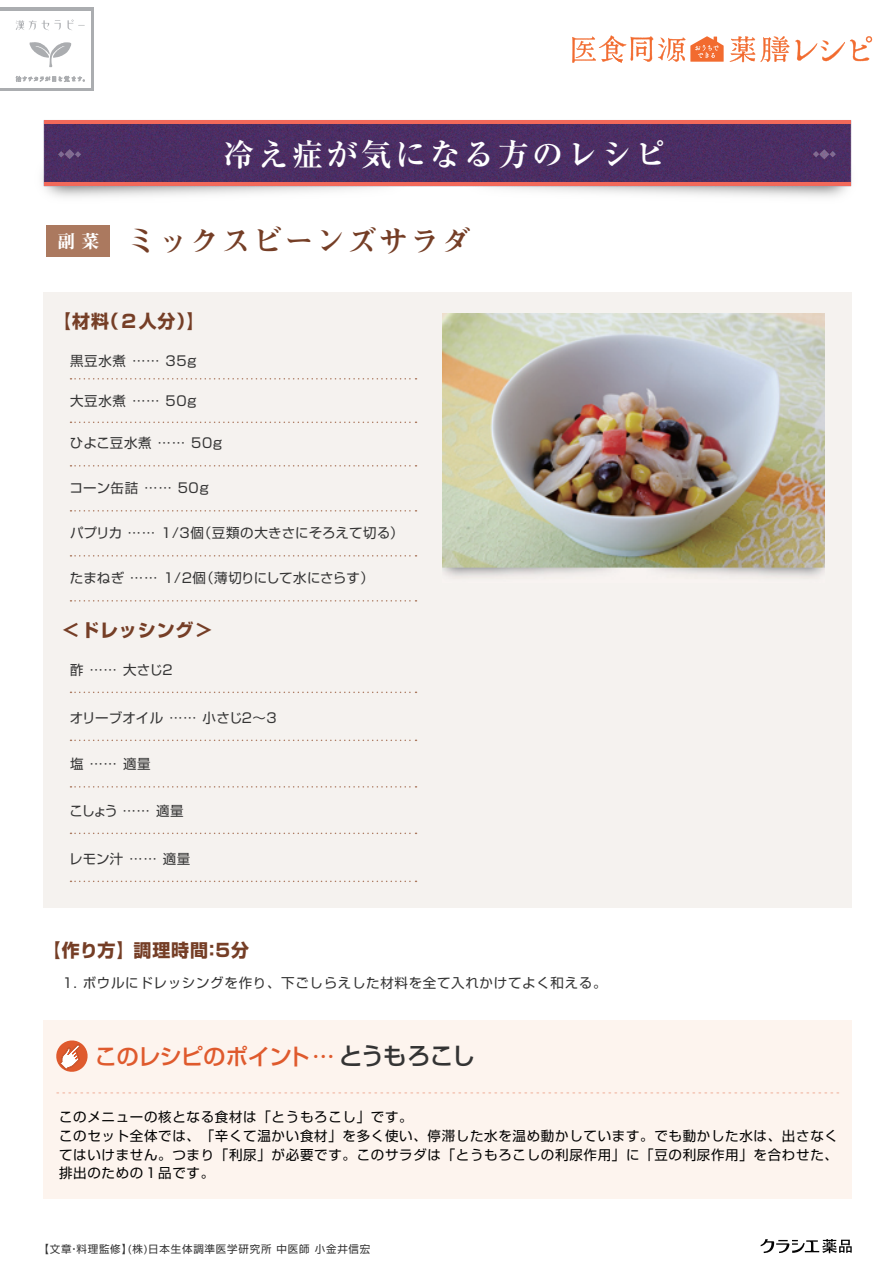
<style>
.page{position:relative;width:893px;height:1263px;background:#fff}
.page>*{position:absolute;margin:0;border:0;box-sizing:border-box;transform-origin:0 0}
.t1{font:700 31.2px "Ryumin Pro";letter-spacing:.1em;color:#fff}
.t2{font:30px "Midashi Min Pro MA31";letter-spacing:.05em;color:#753e26}
.t3{font:500 22.5px "Shin Go Pro";letter-spacing:-.04em;color:#df5a2d}
.t4{font:700 18px "Shin Go Pro";letter-spacing:.05em;color:#753e26}
.t5{font:700 18px "Shin Go Pro";letter-spacing:.015em;color:#753e26}
.t6{font:18px "Midashi Min Pro MA31";color:#fff}
.t7{font:13.5px/18.9px "Shin Go Pro";letter-spacing:.05em;color:#030303}
.t8{font:13.5px "Shin Go Pro";letter-spacing:.05em;color:#343434}
.t9{font:13.5px "Shin Go Pro";letter-spacing:-.005em;color:#343434}
.t10{font:13.5px "Shin Go Pro";letter-spacing:.005em;color:#343434}
.t11{font:13.5px "Shin Go Pro";color:#343434}
.t12{font:13.5px "Shin Go Pro";letter-spacing:.015em;color:#343434}
.t13{font:10.5px "Shin Go Pro";letter-spacing:.075em;color:#343434}
.s1{font-size:24px;color:#343434}
</style>
<div class="page">
<div style="left:44px;top:292px;width:808px;height:616px;background:#f5f2ef"></div>
<svg style="left:70px;top:378px;width:347px;height:2px"></svg>
<svg style="left:70px;top:422px;width:347px;height:1px"></svg>
<svg style="left:70px;top:465px;width:347px;height:2px"></svg>
<div style="left:44px;top:1020px;width:808px;height:179px;background:#fdf4ee"></div>
<svg style="left:56px;top:1092px;width:782px;height:2px"></svg>
<svg style="left:56px;top:1040px;width:32px;height:32px"></svg>
<svg style="left:761px;top:1239px;width:91px;height:14px"></svg>
<svg style="left:70px;top:510px;width:347px;height:2px"></svg>
<svg style="left:70px;top:555px;width:347px;height:2px"></svg>
<svg style="left:70px;top:600px;width:347px;height:2px"></svg>
<svg style="left:70px;top:692px;width:347px;height:1px"></svg>
<svg style="left:70px;top:740px;width:347px;height:1px"></svg>
<svg style="left:70px;top:881px;width:347px;height:1px"></svg>
<svg style="left:70px;top:786px;width:347px;height:2px"></svg>
<svg style="left:70px;top:833px;width:347px;height:1px"></svg>
<img style="left:0;top:7px;width:873px;height:307px">
<hr style="left:44px;top:120px;width:807px;height:4px;background:#f2695a">
<hr style="left:44px;top:182px;width:807px;height:4px;background:#f2695a">
<svg style="left:813px;top:149px;width:23px;height:10px"></svg>
<svg style="left:58px;top:149px;width:23px;height:10px"></svg>
<img style="left:442px;top:313px;width:383px;height:264px">
<h3 class="t6" style="left:57px;top:227px;width:43px">副 菜</h3>
<h1 class="t1" style="left:223px;top:129px;width:444px">冷え症が気になる方のレシピ</h1>
<h2 class="t2" style="left:127px;top:218px;width:347px">ミックスビーンズサラダ</h2>
<h3 class="t4" style="left:53px;top:307px;width:153px">【材料（２人分）】</h3>
<p class="t8" style="left:70px;top:350px;width:130px">黒豆水煮 …… 35ｇ</p>
<p class="t8" style="left:70px;top:390px;width:130px">大豆水煮 …… 50ｇ</p>
<p class="t9" style="left:70px;top:432px;width:156px">ひよこ豆水煮 …… 50ｇ</p>
<p class="t12" style="left:70px;top:477px;width:143px">コーン缶詰 …… 50ｇ</p>
<p class="t10" style="left:70px;top:522px;width:335px">パプリカ …… 1/3個（豆類の大きさにそろえて切る）</p>
<p class="t11" style="left:70px;top:567px;width:306px">たまねぎ …… 1/2個（薄切りにして水にさらす）</p>
<h3 class="t4" style="left:62px;top:616px;width:152px">＜ドレッシング＞</h3>
<p class="t8" style="left:70px;top:659px;width:106px">酢 …… 大さじ２</p>
<p class="t9" style="left:70px;top:707px;width:210px">オリーブオイル …… 小さじ２～３</p>
<p class="t8" style="left:70px;top:753px;width:82px">塩 …… 適量</p>
<p class="t8" style="left:69px;top:800px;width:116px">こしょう … … 適量</p>
<p class="t8" style="left:69px;top:848px;width:123px">レモン汁 …… 適量</p>
<h3 class="t5" style="left:43px;top:936px;width:208px">【作り方】調理時間：５分</h3>
<p class="t8" style="left:62px;top:972px;width:546px">1. ボウルにドレッシングを作り、下ごしらえした材料を全て入れかけてよく和える。</p>
<h3 class="t3" style="left:95px;top:1038px;width:382px">このレシピのポイント… <span class="s1">とうもろこし</span></h3>
<p class="t7" style="left:59px;top:1105px;width:780px">このメニューの核となる食材は「とうもろこし」です。<br>このセット全体では、「辛くて温かい食材」を多く使い、停滞した水を温め動かしています。でも動かした水は、出さなくてはいけません。つまり「利尿」が必要です。このサラダは「とうもろこしの利尿作用」に「豆の利尿作用」を合わせた、排出のための１品です。</p>
<p class="t13" style="left:39px;top:1240px;width:333px">【文章・料理監修】(株)日本生体調準医学研究所 中医師 小金井信宏</p>
</div>
